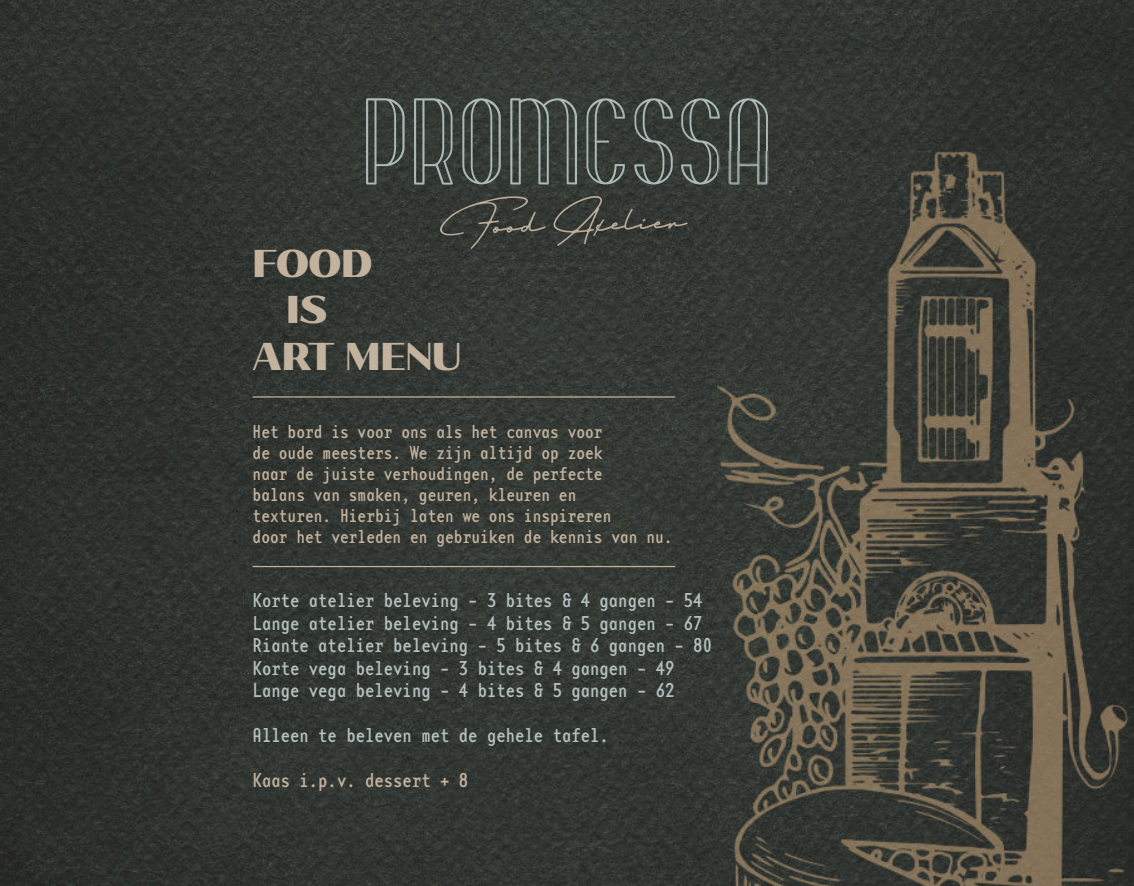
<style>
.page{position:relative;width:1134px;height:886px;background:#fff}
.page>*{position:absolute;margin:0;border:0;box-sizing:border-box;transform-origin:0 0}
.t1{font:38.75px "BD Gitalona Variable 800 wght 12 opsz 10 srif";color:#c2b29e}
.t2{font:18.75px "Base Mono Narrow Reg";color:#b4c1be}
.t3{font:18.75px "Base Mono Narrow Reg";color:#c2b29e}
.t4{font:17.5px "Base Mono Narrow Reg";color:#c2b29e}
</style>
<div class="page">
<img style="left:0;top:0;width:1134px;height:886px">
<svg style="left:366px;top:98px;width:39px;height:86px;background:#4d5551"></svg>
<svg style="left:414px;top:98px;width:39px;height:87px;background:#505854"></svg>
<svg style="left:462px;top:98px;width:39px;height:86px;background:#4f5752"></svg>
<svg style="left:510px;top:98px;width:67px;height:86px;background:#4d5550"></svg>
<svg style="left:586px;top:98px;width:39px;height:86px;background:#4a514d"></svg>
<svg style="left:634px;top:98px;width:39px;height:86px;background:#4a514d"></svg>
<svg style="left:681px;top:98px;width:39px;height:86px;background:#4a514d"></svg>
<svg style="left:729px;top:98px;width:39px;height:53px;background:#4f5652"></svg>
<svg style="left:553px;top:195px;width:135px;height:51px;background:#3e423c"></svg>
<svg style="left:440px;top:196px;width:106px;height:53px;background:#3f423d"></svg>
<img style="left:717px;top:151px;width:410px;height:735px">
<hr style="left:253px;top:396px;width:422px;height:2px;background:#c2b29e">
<hr style="left:253px;top:566px;width:422px;height:1px;background:#c2b29e">
<p class="t1" style="left:253px;top:238px;width:121px">FOOD</p>
<p class="t1" style="left:286px;top:285px;width:42px">IS</p>
<p class="t1" style="left:253px;top:331px;width:210px">ART MENU</p>
<p class="t4" style="left:253px;top:424px;width:352px">Het bord is voor ons als het canvas voor</p>
<p class="t4" style="left:253px;top:445px;width:352px">de oude meesters. We zijn altijd op zoek</p>
<p class="t4" style="left:253px;top:466px;width:352px">naar de juiste verhoudingen, de perfecte</p>
<p class="t4" style="left:253px;top:487px;width:325px">balans van smaken, geuren, kleuren en</p>
<p class="t4" style="left:253px;top:508px;width:360px">texturen. Hierbij laten we ons inspireren</p>
<p class="t4" style="left:253px;top:529px;width:422px">door het verleden en gebruiken de kennis van nu.</p>
<p class="t2" style="left:253px;top:593px;width:452px">Korte atelier beleving - 3 bites &amp; 4 gangen - 54</p>
<p class="t2" style="left:253px;top:615px;width:452px">Lange atelier beleving - 4 bites &amp; 5 gangen - 67</p>
<p class="t2" style="left:253px;top:638px;width:461px">Riante atelier beleving - 5 bites &amp; 6 gangen - 80</p>
<p class="t2" style="left:253px;top:660px;width:423px">Korte vega beleving - 3 bites &amp; 4 gangen - 49</p>
<p class="t2" style="left:253px;top:683px;width:423px">Lange vega beleving - 4 bites &amp; 5 gangen - 62</p>
<p class="t2" style="left:253px;top:728px;width:358px">Alleen te beleven met de gehele tafel.</p>
<p class="t3" style="left:253px;top:773px;width:217px">Kaas i.p.v. dessert + 8</p>
</div>
